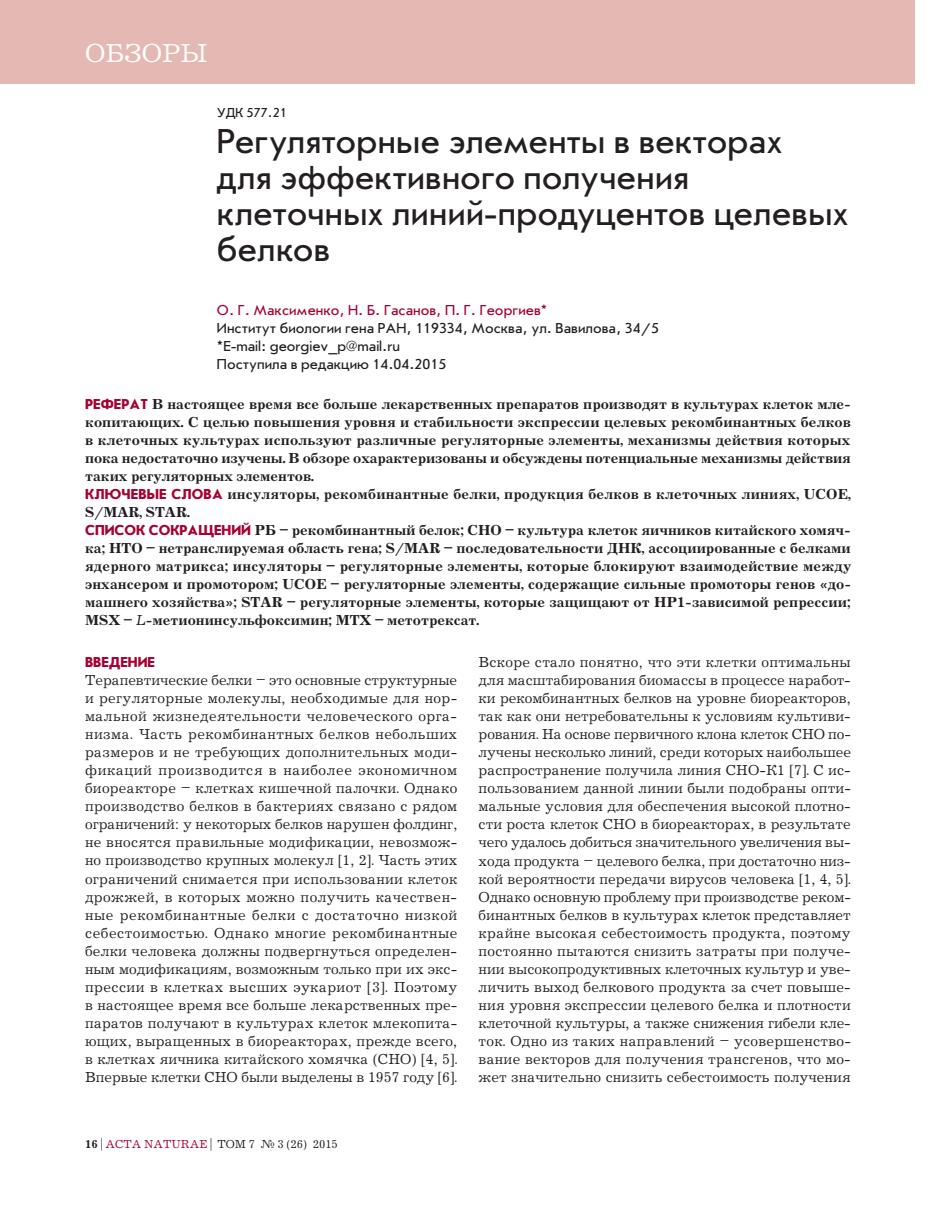
<style>
.page{position:relative;width:936px;height:1212px;background:#fff}
.page>*{position:absolute;margin:0;border:0;box-sizing:border-box;transform-origin:0 0}
.t1{font:36px/36px "Journal Sans C";letter-spacing:-.005em;color:#231f20}
.t2{font:27px "Journal C";color:#fff}
.t3{font:15px/18.1px "Journal C";letter-spacing:.01em;color:#231f20;text-align:justify}
.t4{font:700 15px/18px "Journal C";letter-spacing:.005em;color:#231f20}
.t5{font:15px/18px "Journal Sans C";color:#231f20}
.t6{font:15px "Journal Sans C";color:#a50231}
.t7{font:700 15px "Journal Sans C";color:#a50231}
.t8{font:13.5px "Journal Sans C";color:#231f20}
.t9{font:12px "Journal C";color:#231f20}
.s1{font-family:"Journal Sans C";color:#a50231}
.s2{font-weight:400;font-style:italic}
.s3{font-weight:700}
.s4{color:#a50231}
</style>
<div class="page">
<div style="left:0;top:0;width:914px;height:84px;background:#e5b9b3"></div>
<h2 class="t2" style="left:85px;top:39px;width:124px">ОБЗОРЫ</h2>
<p class="t8" style="left:217px;top:106px;width:71px">УДК 577.21</p>
<h1 class="t1" style="left:217px;top:124px;width:633px">Регуляторные элементы в векторах<br>для эффективного получения клеточных линий-продуцентов целевых белков</h1>
<p class="t6" style="left:217px;top:302px;width:332px">О. Г. Максименко, Н. Б. Гасанов, П. Г. Георгиев*</p>
<p class="t5" style="left:217px;top:319px;width:443px">Институт биологии гена РАН, 119334, Москва, ул. Вавилова, 34/5 *E-mail: georgiev_p@mail.ru<br>Поступила в редакцию 14.04.2015</p>
<p class="t4" style="left:85px;top:395px;width:767px"><span class="s1">РЕФЕРАТ</span> В настоящее время все больше лекарственных препаратов производят в культурах клеток мле&shy;копитающих. С целью повышения уровня и стабильности экспрессии целевых рекомбинантных белков в клеточных культурах используют различные регуляторные элементы, механизмы действия которых пока недостаточно изучены. В обзоре охарактеризованы и обсуждены потенциальные механизмы действия таких регуляторных элементов.<br><span class="s1">КЛЮЧЕВЫЕ СЛОВА</span> инсуляторы, рекомбинантные белки, продукция белков в клеточных линиях, UCOE, S/MAR, STAR.<br><span class="s1">СПИСОК СОКРАЩЕНИЙ</span> РБ – рекомбинантный белок; СНО – культура клеток яичников китайского хомяч&shy;ка; НТО – нетранслируемая область гена; S/MAR – последовательности ДНК, ассоциированные с белками ядерного матрикса; инсуляторы – регуляторные элементы, которые блокируют взаимодействие между энхансером и промотором; UCOE – регуляторные элементы, содержащие сильные промоторы генов «до&shy;машнего хозяйства»; STAR – регуляторные элементы, которые защищают от НР1-зависимой репрессии; MSX – <span class="s2">L</span>-метионинсульфоксимин; МТХ – метотрексат.</p>
<p class="t7" style="left:85px;top:654px;width:71px">ВВЕДЕНИЕ</p>
<p class="t3" style="left:85px;top:671px;width:374px">Терапевтические белки – это основные структурные и регуляторные молекулы, необходимые для нор&shy;мальной жизнедеятельности человеческого орга&shy;низма. Часть рекомбинантных белков небольших размеров и не требующих дополнительных моди&shy;фикаций производится в наиболее экономичном биореакторе – клетках кишечной палочки. Однако производство белков в бактериях связано с рядом ограничений: у некоторых белков нарушен фолдинг, не вносятся правильные модификации, невозмож&shy;но производство крупных молекул [1, 2]. Часть этих ограничений снимается при использовании клеток дрожжей, в которых можно получить качествен&shy;ные рекомбинантные белки с достаточно низкой себестоимостью. Однако многие рекомбинантные белки человека должны подвергнуться определен&shy;ным модификациям, возможным только при их экс&shy;прессии в клетках высших эукариот [3]. Поэтому в настоящее время все больше лекарственных пре&shy;паратов получают в культурах клеток млекопита&shy;ющих, выращенных в биореакторах, прежде всего, в клетках яичника китайского хомячка (СНО) [4, 5].<br>Впервые клетки СНО были выделены в 1957 году [6].</p>
<p class="t9" style="left:85px;top:1137px;width:254px"><span class="s3">16</span> | <span class="s4">ACTA NATURAE</span> | ТОМ 7 № 3 (26) 2015</p>
<p class="t3" style="left:478px;top:653px;width:374px">Вскоре стало понятно, что эти клетки оптимальны для масштабирования биомассы в процессе наработ&shy;ки рекомбинантных белков на уровне биореакторов, так как они нетребовательны к условиям культиви&shy;рования. На основе первичного клона клеток СНО по&shy;лучены несколько линий, среди которых наибольшее распространение получила линия СНО-К1 [7]. С ис&shy;пользованием данной линии были подобраны опти&shy;мальные условия для обеспечения высокой плотно&shy;сти роста клеток СНО в биореакторах, в результате чего удалось добиться значительного увеличения вы&shy;хода продукта – целевого белка, при достаточно низ&shy;кой вероятности передачи вирусов человека [1, 4, 5].<br>Однако основную проблему при производстве реком&shy;бинантных белков в культурах клеток представляет крайне высокая себестоимость продукта, поэтому постоянно пытаются снизить затраты при получе&shy;нии высокопродуктивных клеточных культур и уве&shy;личить выход белкового продукта за счет повыше&shy;ния уровня экспрессии целевого белка и плотности клеточной культуры, а также снижения гибели кле&shy;ток. Одно из таких направлений – усовершенство&shy;вание векторов для получения трансгенов, что мо&shy;жет значительно снизить себестоимость получения</p>
</div>
